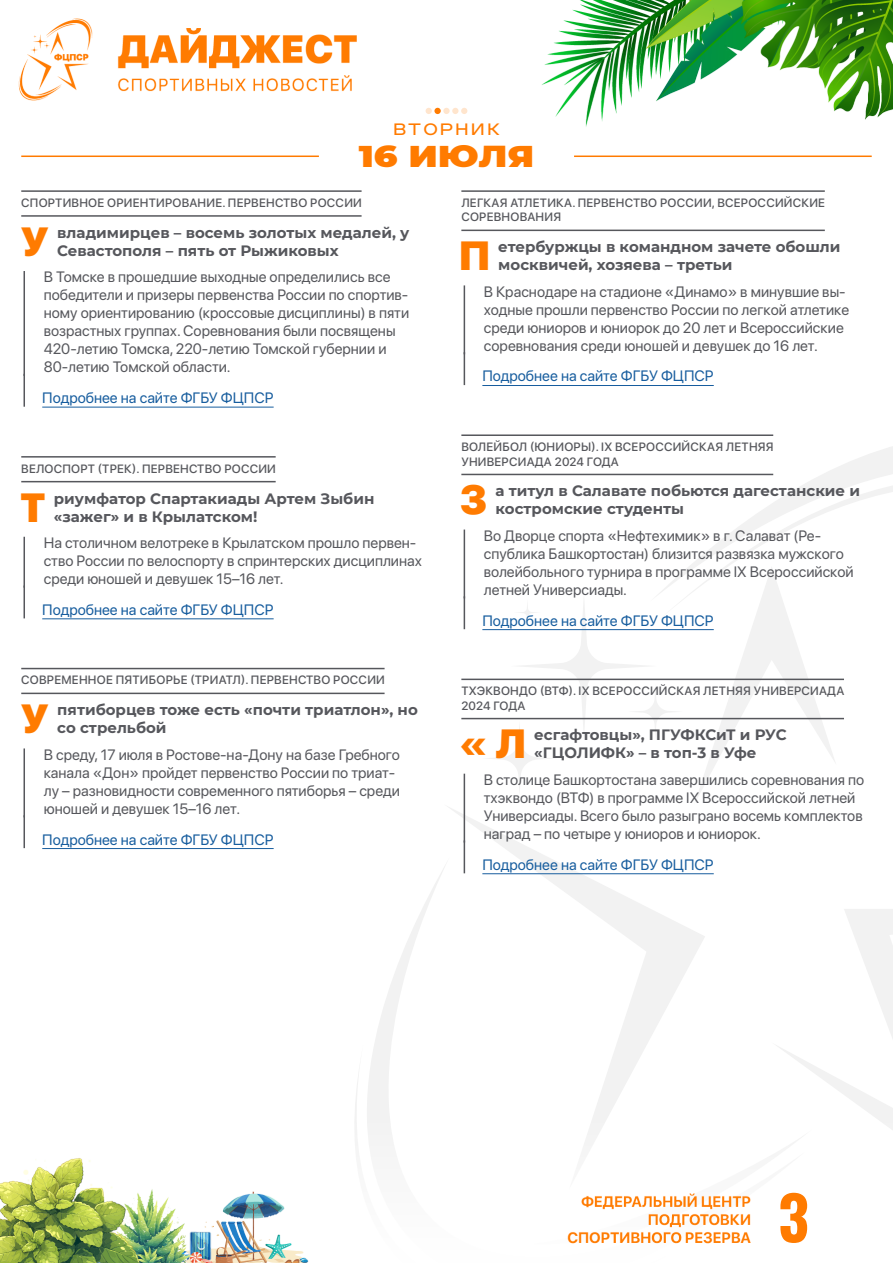
<style>
.page{position:relative;width:893px;height:1263px;background:#fff}
.page>*{position:absolute;margin:0;border:0;box-sizing:border-box;transform-origin:0 0}
.t1{font:700 60px "Oswald";color:#ff7b00}
.Заголовок_1{font:900 40.5px "SF Pro Display";color:#ff7b00}
.Заголовок_2{font:900 40.5px "SF Pro Display";color:#ff7b00}
.t2{font:900 30px "Montserrat";color:#ff7b00;scale:1.2 1}
.t3{font:500 16.5px "Steppe";letter-spacing:.08em;color:#ff7b00;scale:1.09 1}
.Текст{font:15px/18px "SF Pro Display";color:#56575c}
.Заголовок_1-2{font:700 15px/18px "Montserrat";color:#56575c}
.Гиперссылка{font:15px "SF Pro Display";color:#175d9e}
.Заголовок_2-2{font:700 15px/18px "Montserrat";color:#56575c}
.Подзаголовок{font:italic 500 12px/14.4px "SF Pro Display";letter-spacing:.02em;color:#56575c}
</style>
<div class="page">
<img style="left:0;top:0;width:893px;height:1263px">
<hr style="left:21px;top:156px;width:298px;height:1px;background:#ff7b00">
<hr style="left:574px;top:156px;width:298px;height:1px;background:#ff7b00">
<svg style="left:426px;top:108px;width:6px;height:6px"></svg>
<div style="left:434px;top:108px;width:7px;height:6px;background:#ff7b00;border-radius:50%"></div>
<div style="left:443px;top:108px;width:7px;height:6px;background:#ffe5cd;border-radius:50%"></div>
<svg style="left:452px;top:108px;width:15px;height:6px"></svg>
<hr style="left:21px;top:215px;width:341px;height:2px;background:#56575c">
<hr style="left:21px;top:190px;width:341px;height:2px;background:#56575c">
<hr style="left:24px;top:271px;width:1px;height:105px;background:#56575c">
<hr style="left:24px;top:374px;width:1px;height:33px;background:#56575c">
<hr style="left:42px;top:407px;width:232px;height:1px;background:#175d9e">
<hr style="left:21px;top:481px;width:255px;height:1px;background:#56575c">
<hr style="left:21px;top:456px;width:255px;height:2px;background:#56575c">
<hr style="left:24px;top:537px;width:1px;height:51px;background:#56575c">
<hr style="left:24px;top:585px;width:1px;height:33px;background:#56575c">
<hr style="left:42px;top:618px;width:232px;height:1px;background:#175d9e">
<hr style="left:21px;top:693px;width:364px;height:1px;background:#56575c">
<hr style="left:21px;top:668px;width:364px;height:1px;background:#56575c">
<hr style="left:24px;top:748px;width:1px;height:69px;background:#56575c">
<hr style="left:24px;top:815px;width:1px;height:33px;background:#56575c">
<hr style="left:42px;top:848px;width:232px;height:1px;background:#175d9e">
<hr style="left:461px;top:230px;width:364px;height:1px;background:#56575c">
<hr style="left:461px;top:190px;width:364px;height:2px;background:#56575c">
<hr style="left:464px;top:285px;width:1px;height:69px;background:#56575c">
<hr style="left:464px;top:352px;width:1px;height:33px;background:#56575c">
<hr style="left:482px;top:385px;width:232px;height:1px;background:#175d9e">
<hr style="left:461px;top:474px;width:312px;height:1px;background:#56575c">
<hr style="left:461px;top:434px;width:312px;height:2px;background:#56575c">
<hr style="left:464px;top:529px;width:1px;height:69px;background:#56575c">
<hr style="left:464px;top:596px;width:1px;height:33px;background:#56575c">
<hr style="left:482px;top:629px;width:232px;height:1px;background:#175d9e">
<hr style="left:461px;top:718px;width:383px;height:1px;background:#56575c">
<hr style="left:461px;top:679px;width:383px;height:1px;background:#56575c">
<hr style="left:464px;top:774px;width:1px;height:68px;background:#56575c">
<hr style="left:464px;top:840px;width:1px;height:33px;background:#56575c">
<hr style="left:482px;top:873px;width:232px;height:1px;background:#175d9e">
<p class="t3" style="left:393px;top:119px;width:100px">ВТОРНИК</p>
<h3 class="t2" style="left:359px;top:134px;width:148px">16 ИЮЛЯ</h3>
<p class="Подзаголовок" style="left:21px;top:195px;width:342px">СПОРТИВНОЕ ОРИЕНТИРОВАНИЕ. ПЕРВЕНСТВО РОССИИ</p>
<p class="Заголовок_1" style="left:20px;top:212px;width:30px">У</p>
<p class="Заголовок_1-2" style="left:57px;top:223px;width:354px">владимирцев – восемь золотых медалей, у<br>Севастополя – пять от Рыжиковых</p>
<p class="Текст" style="left:44px;top:267px;width:367px">В Томске в прошедшие выходные определились все победители и призеры первенства России по спортив&shy;ному ориентированию (кроссовые дисциплины) в пяти возрастных группах. Соревнования были посвящены 420-летию Томска, 220-летию Томской губернии и 80-летию Томской области.</p>
<p class="Гиперссылка" style="left:42px;top:387px;width:233px">Подробнее на сайте ФГБУ ФЦПСР</p>
<p class="Подзаголовок" style="left:21px;top:461px;width:256px">ВЕЛОСПОРТ (ТРЕК). ПЕРВЕНСТВО РОССИИ</p>
<p class="Заголовок_1" style="left:20px;top:477px;width:27px">Т</p>
<p class="Заголовок_1-2" style="left:54px;top:488px;width:322px">риумфатор Спартакиады Артем Зыбин «зажег» и в Крылатском!</p>
<p class="Текст" style="left:44px;top:533px;width:380px">На столичном велотреке в Крылатском прошло первен&shy;ство России по велоспорту в спринтерских дисциплинах среди юношей и девушек 15–16 лет.</p>
<p class="Гиперссылка" style="left:42px;top:599px;width:233px">Подробнее на сайте ФГБУ ФЦПСР</p>
<p class="Подзаголовок" style="left:21px;top:672px;width:365px">СОВРЕМЕННОЕ ПЯТИБОРЬЕ (ТРИАТЛ). ПЕРВЕНСТВО РОССИИ</p>
<p class="Заголовок_1" style="left:20px;top:689px;width:30px">У</p>
<p class="Заголовок_1-2" style="left:57px;top:700px;width:362px">пятиборцев тоже есть «почти триатлон», но со стрельбой</p>
<p class="Текст" style="left:44px;top:744px;width:358px">В среду, 17 июля в Ростове-на-Дону на базе Гребного канала «Дон» пройдет первенство России по триат&shy;лу – разновидности современного пятиборья – среди юношей и девушек 15–16 лет.</p>
<p class="Гиперссылка" style="left:42px;top:828px;width:233px">Подробнее на сайте ФГБУ ФЦПСР</p>
<p class="Подзаголовок" style="left:461px;top:195px;width:365px">ЛЕГКАЯ АТЛЕТИКА. ПЕРВЕНСТВО РОССИИ, ВСЕРОССИЙСКИЕ<br>СОРЕВНОВАНИЯ</p>
<p class="Заголовок_1" style="left:459px;top:226px;width:33px">П</p>
<p class="Заголовок_1-2" style="left:498px;top:237px;width:344px">етербуржцы в командном зачете обошли москвичей, хозяева – третьи</p>
<p class="Текст" style="left:484px;top:281px;width:367px">В Краснодаре на стадионе «Динамо» в минувшие вы&shy;ходные прошли первенство России по легкой атлетике среди юниоров и юниорок до 20 лет и Всероссийские соревнования среди юношей и девушек до 16 лет.</p>
<p class="Гиперссылка" style="left:482px;top:365px;width:233px">Подробнее на сайте ФГБУ ФЦПСР</p>
<p class="Подзаголовок" style="left:461px;top:439px;width:314px">ВОЛЕЙБОЛ (ЮНИОРЫ). IX ВСЕРОССИЙСКАЯ ЛЕТНЯЯ<br>УНИВЕРСИАДА 2024 ГОДА</p>
<p class="Заголовок_1" style="left:460px;top:470px;width:29px">З</p>
<p class="Заголовок_1-2" style="left:495px;top:481px;width:366px">а титул в Салавате побьются дагестанские и костромские студенты</p>
<p class="Текст" style="left:484px;top:526px;width:371px">Во Дворце спорта «Нефтехимик» в г. Салават (Ре&shy;спублика Башкортостан) близится развязка мужского волейбольного турнира в программе IX Всероссийской летней Универсиады.</p>
<p class="Гиперссылка" style="left:482px;top:609px;width:233px">Подробнее на сайте ФГБУ ФЦПСР</p>
<p class="Подзаголовок" style="left:461px;top:683px;width:384px">ТХЭКВОНДО (ВТФ). IX ВСЕРОССИЙСКАЯ ЛЕТНЯЯ УНИВЕРСИАДА<br>2024 ГОДА</p>
<p class="Заголовок_2" style="left:460px;top:714px;width:68px">«Л</p>
<p class="Заголовок_2-2" style="left:534px;top:725px;width:254px">есгафтовцы», ПГУФКСиТ и РУС «ГЦОЛИФК» – в топ-3 в Уфе</p>
<p class="Текст" style="left:484px;top:770px;width:382px">В столице Башкортостана завершились соревнования по тхэквондо (ВТФ) в программе IX Всероссийской летней Универсиады. Всего было разыграно восемь комплектов наград – по четыре у юниоров и юниорок.</p>
<p class="Гиперссылка" style="left:482px;top:854px;width:233px">Подробнее на сайте ФГБУ ФЦПСР</p>
<h1 class="t1" style="left:778px;top:1186px;width:32px">3</h1>
</div>
